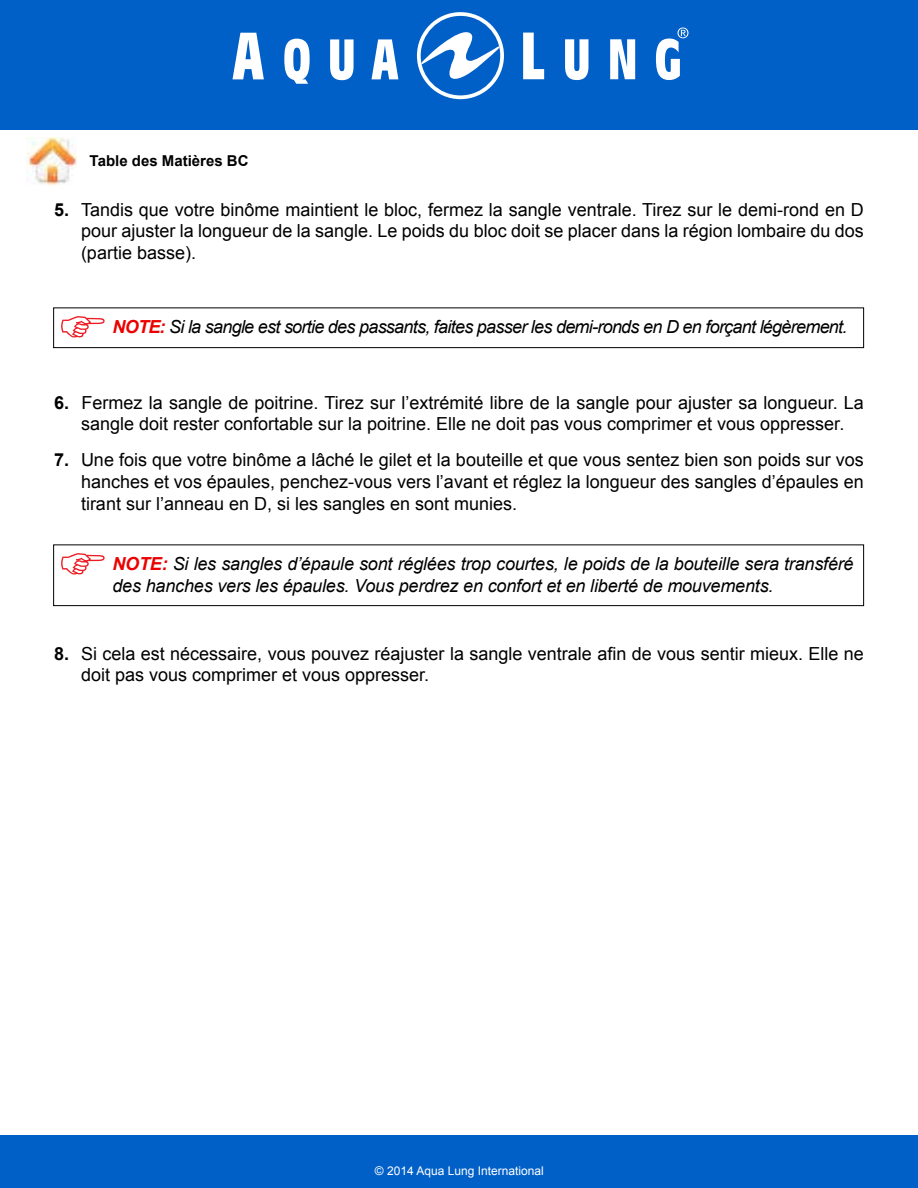
<style>
.page{position:relative;width:918px;height:1188px;background:#fff}
.page>*{position:absolute;margin:0;border:0;box-sizing:border-box;transform-origin:0 0}
.t1{font:18px/21.6px "Arial";color:#000;text-align:justify}
.t2{font:italic 18px/21.6px "Arial";letter-spacing:-.01em;color:#000}
.t3{font:italic 18px "Arial";letter-spacing:-.04em;color:#000}
.t4{font:700 15px "Arial";color:#000}
.t5{font:12px "Arial";color:#fff}
.s1{font-weight:700}
.s2{font-weight:700;color:#ec0000}
</style>
<div class="page">
<div style="left:0;top:1136px;width:918px;height:52px;background:#0060c8"></div>
<div style="left:0;top:0;width:918px;height:130px;background:#0060c8"></div>
<svg style="left:233px;top:33px;width:31px;height:46px"></svg>
<svg style="left:284px;top:39px;width:26px;height:45px"></svg>
<svg style="left:330px;top:39px;width:24px;height:41px"></svg>
<svg style="left:372px;top:39px;width:26px;height:40px"></svg>
<svg style="left:523px;top:33px;width:21px;height:46px"></svg>
<svg style="left:565px;top:39px;width:23px;height:41px"></svg>
<svg style="left:610px;top:39px;width:25px;height:40px"></svg>
<svg style="left:656px;top:28px;width:32px;height:52px"></svg>
<svg style="left:417px;top:12px;width:87px;height:87px"></svg>
<img style="left:27px;top:137px;width:50px;height:49px">
<div style="left:53px;top:544px;width:811px;height:62px;border:1px solid #000"></div>
<svg style="left:61px;top:553px;width:44px;height:21px"></svg>
<div style="left:53px;top:308px;width:811px;height:40px;border:1px solid #000"></div>
<svg style="left:61px;top:316px;width:44px;height:21px"></svg>
<p class="t4" style="left:90px;top:151px;width:160px">Table des Matières BC</p>
<p class="t1" style="left:81px;top:199px;width:784px;text-indent:-27px"><span class="s1">5.</span> Tandis que votre binôme maintient le bloc, fermez la sangle ventrale. Tirez sur le demi-rond en D pour ajuster la longueur de la sangle. Le poids du bloc doit se placer dans la région lombaire du dos (partie basse).</p>
<p class="t3" style="left:112px;top:315px;width:737px"><span class="s2">NOTE:</span> Si la sangle est sortie des passants, faites passer les demi-ronds en D en forçant légèrement.</p>
<p class="t1" style="left:54px;top:392px;width:811px;text-align:center"><span class="s1">6.</span> Fermez la sangle de poitrine. Tirez sur l’extrémité libre de la sangle pour ajuster sa longueur. La sangle doit rester confortable sur la poitrine. Elle ne doit pas vous comprimer et vous oppresser.</p>
<p class="t1" style="left:81px;top:449px;width:784px;text-indent:-27px"><span class="s1">7.</span> Une fois que votre binôme a lâché le gilet et la bouteille et que vous sentez bien son poids sur vos hanches et vos épaules, penchez-vous vers l’avant et réglez la longueur des sangles d’épaules en tirant sur l’anneau en D, si les sangles en sont munies.</p>
<p class="t2" style="left:112px;top:553px;width:743px"><span class="s2">NOTE:</span> Si les sangles d’épaule sont réglées trop courtes, le poids de la bouteille sera transféré des hanches vers les épaules. Vous perdrez en confort et en liberté de mouvements.</p>
<p class="t1" style="left:81px;top:643px;width:784px;text-indent:-27px"><span class="s1">8.</span> Si cela est nécessaire, vous pouvez réajuster la sangle ventrale afin de vous sentir mieux. Elle ne doit pas vous comprimer et vous oppresser.</p>
<p class="t5" style="left:375px;top:1163px;width:170px">© 2014 Aqua Lung International</p>
</div>
